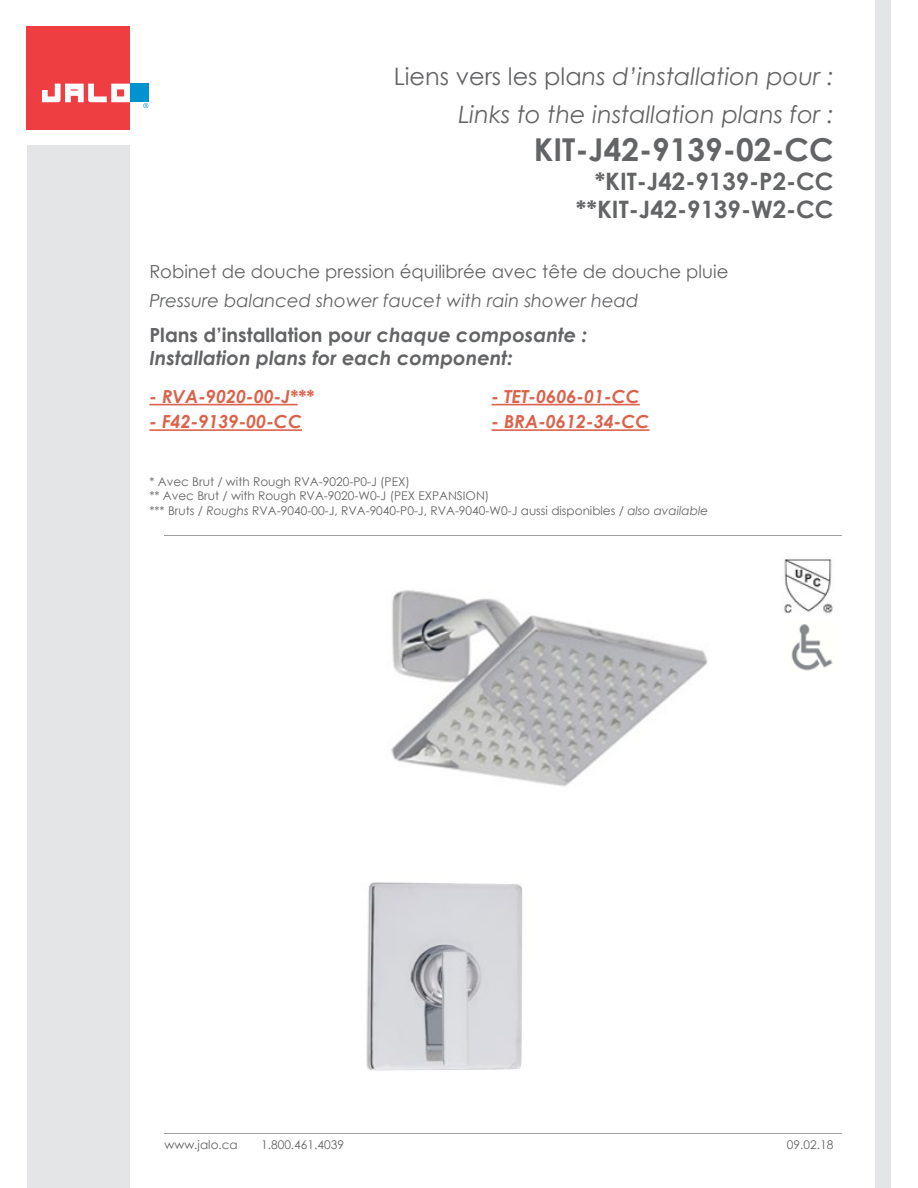
<style>
.page{position:relative;width:918px;height:1188px;background:#fff}
.page>*{position:absolute;margin:0;border:0;box-sizing:border-box;transform-origin:0 0}
.t1{font:700 31.5px "Century Gothic";color:#636466}
.t2{font:italic 24px/37.8px "Century Gothic";color:#636466;text-align:right}
.t3{font:700 24px/28.8px "Century Gothic";color:#636466;text-align:right}
.t4{font:italic 700 19.5px/23.4px "Century Gothic";color:#636466}
.t5{font:italic 700 18px "Century Gothic";color:#db634b}
.t6{font:18px "Century Gothic";color:#636466}
.t7{font:italic 18px "Century Gothic";color:#636466}
.t8{font:12px/14.4px "Century Gothic";color:#636466}
.s1{font-style:normal}
.s2{font-style:inherit}
.s3{font-style:italic}
</style>
<div class="page">
<div style="left:876px;top:0;width:15px;height:1188px;background:#e4e5e6"></div>
<hr style="left:164px;top:1134px;width:678px;height:1px;background:#9d9fa2">
<hr style="left:164px;top:535px;width:678px;height:1px;background:#9d9fa2">
<div style="left:27px;top:146px;width:103px;height:1042px;background:#e4e5e6"></div>
<div style="left:26px;top:26px;width:104px;height:103px;background:#ef3e42"></div>
<div style="left:130px;top:84px;width:18px;height:18px;background:#0093d0"></div>
<svg style="left:42px;top:84px;width:88px;height:18px"></svg>
<svg style="left:143px;top:103px;width:5px;height:5px"></svg>
<img style="left:784px;top:558px;width:49px;height:55px">
<hr style="left:149px;top:404px;width:149px;height:1px;background:#db634b">
<hr style="left:149px;top:429px;width:153px;height:2px;background:#db634b">
<hr style="left:492px;top:404px;width:148px;height:1px;background:#db634b">
<hr style="left:492px;top:429px;width:158px;height:2px;background:#db634b">
<img style="left:391px;top:590px;width:317px;height:197px">
<img style="left:366px;top:882px;width:157px;height:189px">
<img style="left:791px;top:624px;width:42px;height:47px">
<h2 class="t2" style="left:394px;top:57px;width:441px"><span class="s1">Liens vers les pla</span>ns d’installation pour :<br>Links to the installation plans for :</h2>
<h1 class="t1" style="left:534px;top:126px;width:301px">KIT-J42-9139-02-CC</h1>
<h2 class="t3" style="left:576px;top:165px;width:259px">*KIT-J42-9139-P2-CC **KIT-J42-9139-W2-CC</h2>
<h3 class="t6" style="left:149px;top:259px;width:580px">Robinet de douche pression équilibrée avec tête de douche pluie</h3>
<h3 class="t7" style="left:149px;top:288px;width:491px">Pressure balanced shower faucet with rain shower head</h3>
<h3 class="t4" style="left:149px;top:322px;width:439px"><span class="s1">Plans d’installation po</span>ur chaque composante :<br>Installation plans for each component:</h3>
<h3 class="t5" style="left:149px;top:383px;width:166px">- RVA-9020-00<span class="s2">-J</span>***</h3>
<h3 class="t5" style="left:149px;top:408px;width:154px">- F42-9139-00-CC</h3>
<h3 class="t5" style="left:492px;top:383px;width:150px">- TET-0606-01-CC</h3>
<h3 class="t5" style="left:492px;top:408px;width:160px">- BRA-0612-34-CC</h3>
<p class="t8" style="left:149px;top:474px;width:560px">* Avec Brut / with Rough RVA-9020-P0-J (PEX)<br>** Avec Brut / with Rough RVA-9020-W0-J (PEX EXPANSION)<br>*** Bruts / <span class="s3">Roughs</span> RVA-9040-00-J, RVA-9040-P0-J, RVA-9040-W0-J aussi disponibles / <span class="s3">also available</span></p>
<p class="t8" style="left:164px;top:1137px;width:75px">www.jalo.ca</p>
<p class="t8" style="left:261px;top:1137px;width:85px">1.800.461.4039</p>
<p class="t8" style="left:787px;top:1137px;width:48px">09.02.18</p>
</div>
